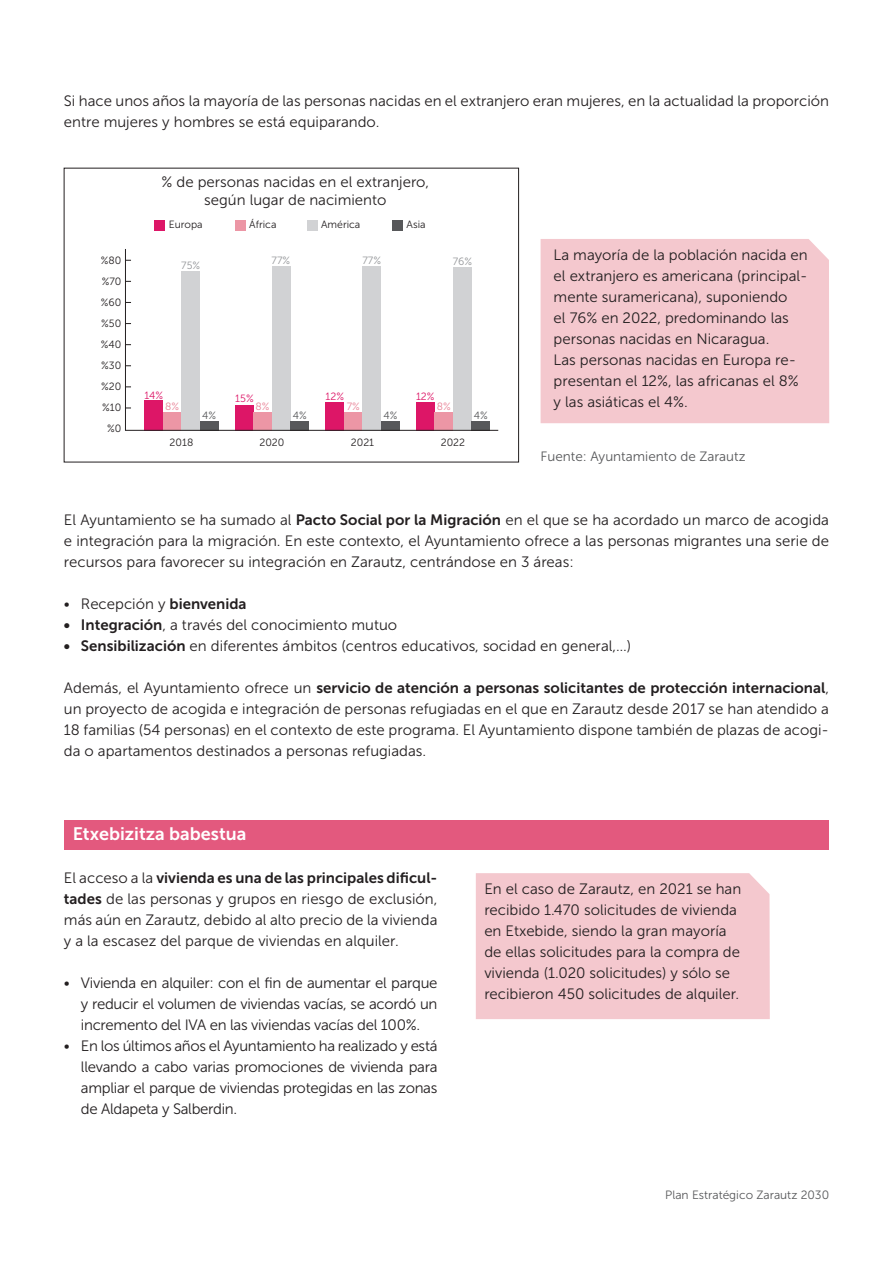
<style>
.page{position:relative;width:893px;height:1263px;background:#fff}
.page>*{position:absolute;margin:0;border:0;box-sizing:border-box;transform-origin:0 0}
.t1{font:18px "Museo Sans 700";color:#fff}
.t2{font:15px/21px "Museo Sans 300";color:#231f20;text-align:justify}
.t3{font:15px "Museo Sans 700";color:#231f20}
.t4{font:13.5px "Museo Sans 300";color:#57585a}
.t5{font:12px "Museo Sans 300";color:#57585a}
.t6{font:10.5px/21px "Museo Sans 300";color:#231f20;text-align:right}
.t7{font:10.5px "Museo Sans 300";color:#dd1667}
.t8{font:10.5px "Museo Sans 300";color:#939598}
.t9{font:10.5px "Museo Sans 300";color:#e98397}
.t10{font:10.5px "Museo Sans 300";color:#57585a}
.s1{font-family:"Museo Sans 700"}
.s2{font-family:"Museo Sans 300"}
</style>
<div class="page">
<div style="left:541px;top:239px;width:288px;height:184px;background:#f4c8ce"></div>
<svg style="left:125px;top:249px;width:374px;height:182px"></svg>
<div style="left:155px;top:221px;width:10px;height:10px;background:#dd1667"></div>
<div style="left:235px;top:221px;width:11px;height:10px;background:#ec96a5"></div>
<div style="left:307px;top:221px;width:10px;height:10px;background:#d1d2d4"></div>
<div style="left:393px;top:221px;width:10px;height:10px;background:#57585a"></div>
<div style="left:64px;top:820px;width:765px;height:30px;background:#e3597e"></div>
<div style="left:476px;top:873px;width:294px;height:146px;background:#f4c8ce"></div>
<p class="t2" style="left:64px;top:90px;width:767px">Si hace unos años la mayoría de las personas nacidas en el extranjero eran mujeres, en la actualidad la proporción entre mujeres y hombres se está equiparando.</p>
<p class="t2" style="left:162px;top:173px;width:269px;line-height:18px;text-align:center">% de personas nacidas en el extranjero, según lugar de nacimiento</p>
<p class="t6" style="left:101px;top:250px;width:22px">%80 %70 %60 %50 %40 %30 %20 %10 %0</p>
<p class="t6" style="left:169px;top:214px;width:36px">Europa</p>
<p class="t6" style="left:249px;top:214px;width:29px">África</p>
<p class="t6" style="left:321px;top:214px;width:41px">América</p>
<p class="t6" style="left:407px;top:214px;width:21px">Asia</p>
<p class="t8" style="left:181px;top:260px;width:20px">75%</p>
<p class="t8" style="left:272px;top:255px;width:20px">77%</p>
<p class="t8" style="left:362px;top:255px;width:20px">77%</p>
<p class="t8" style="left:453px;top:256px;width:21px">76%</p>
<p class="t7" style="left:144px;top:390px;width:20px">14%</p>
<p class="t7" style="left:235px;top:393px;width:20px">15%</p>
<p class="t7" style="left:326px;top:391px;width:20px">12%</p>
<p class="t7" style="left:416px;top:391px;width:20px">12%</p>
<p class="t9" style="left:165px;top:400px;width:15px">8%</p>
<p class="t9" style="left:256px;top:400px;width:15px">8%</p>
<p class="t9" style="left:347px;top:400px;width:15px">7%</p>
<p class="t9" style="left:437px;top:400px;width:15px">8%</p>
<p class="t10" style="left:202px;top:409px;width:15px">4%</p>
<p class="t10" style="left:293px;top:409px;width:15px">4%</p>
<p class="t10" style="left:383px;top:409px;width:15px">4%</p>
<p class="t10" style="left:474px;top:409px;width:15px">4%</p>
<p class="t6" style="left:170px;top:432px;width:25px">2018</p>
<p class="t6" style="left:259px;top:432px;width:26px">2020</p>
<p class="t6" style="left:351px;top:432px;width:25px">2021</p>
<p class="t6" style="left:441px;top:432px;width:26px">2022</p>
<p class="t2" style="left:554px;top:244px;width:256px;text-align:left">La mayoría de la población nacida en el extranjero es americana (principal&shy;mente suramericana), suponiendo<br>el 76% en 2022, predominando las personas nacidas en Nicaragua.<br>Las personas nacidas en Europa re&shy;presentan el 12%, las africanas el 8% y las asiáticas el 4%.</p>
<p class="t4" style="left:541px;top:449px;width:207px">Fuente: Ayuntamiento de Zarautz</p>
<p class="t2" style="left:64px;top:509px;width:767px">El Ayuntamiento se ha sumado al <span class="s1">Pacto Social por la Migración</span> en el que se ha acordado un marco de acogida e integración para la migración. En este contexto, el Ayuntamiento ofrece a las personas migrantes una serie de recursos para favorecer su integración en Zarautz, centrándose en 3 áreas:</p>
<p class="t2" style="left:64px;top:593px;width:184px">• Recepción y <span class="s1">bienvenida</span></p>
<p class="t2" style="left:64px;top:614px;width:335px"><span class="s1">• Integración</span>, a través del conocimiento mutuo</p>
<p class="t2" style="left:64px;top:635px;width:569px"><span class="s1">• Sensibilización</span> en diferentes ámbitos (centros educativos, socidad en general,…)</p>
<p class="t3" style="left:64px;top:679px;width:767px"><span class="s2">Además, el Ayuntamiento ofrece un</span> servicio de atención a personas solicitantes de protección internacional<span class="s2">,</span></p>
<p class="t2" style="left:64px;top:698px;width:767px">un proyecto de acogida e integración de personas refugiadas en el que en Zarautz desde 2017 se han atendido a 18 familias (54 personas) en el contexto de este programa. El Ayuntamiento dispone también de plazas de acogi&shy;da o apartamentos destinados a personas refugiadas.</p>
<p class="t1" style="left:73px;top:824px;width:175px">Etxebizitza babestua</p>
<p class="t3" style="left:64px;top:869px;width:375px"><span class="s2">El acceso a la</span> vivienda es una de las principales dificul-</p>
<p class="t2" style="left:64px;top:888px;width:375px"><span class="s1">tades</span> de las personas y grupos en riesgo de exclusión, más aún en Zarautz, debido al alto precio de la vivienda y a la escasez del parque de viviendas en alquiler.</p>
<p class="t2" style="left:81px;top:972px;width:358px;text-indent:-17px">• Vivienda en alquiler: con el fin de aumentar el parque y reducir el volumen de viviendas vacías, se acordó un incremento del IVA en las viviendas vacías del 100%.</p>
<p class="t2" style="left:81px;top:1035px;width:358px;text-indent:-17px">• En los últimos años el Ayuntamiento ha realizado y está llevando a cabo varias promociones de vivienda para ampliar el parque de viviendas protegidas en las zonas de Aldapeta y Salberdin.</p>
<p class="t2" style="left:484px;top:879px;width:258px;text-align:left">En el caso de Zarautz, en 2021 se han recibido 1.470 solicitudes de vivienda en Etxebide, siendo la gran mayoría de ellas solicitudes para la compra de vivienda (1.020 solicitudes) y sólo se recibieron 450 solicitudes de alquiler.</p>
<p class="t5" style="left:665px;top:1188px;width:165px">Plan Estratégico Zarautz 2030</p>
</div>
